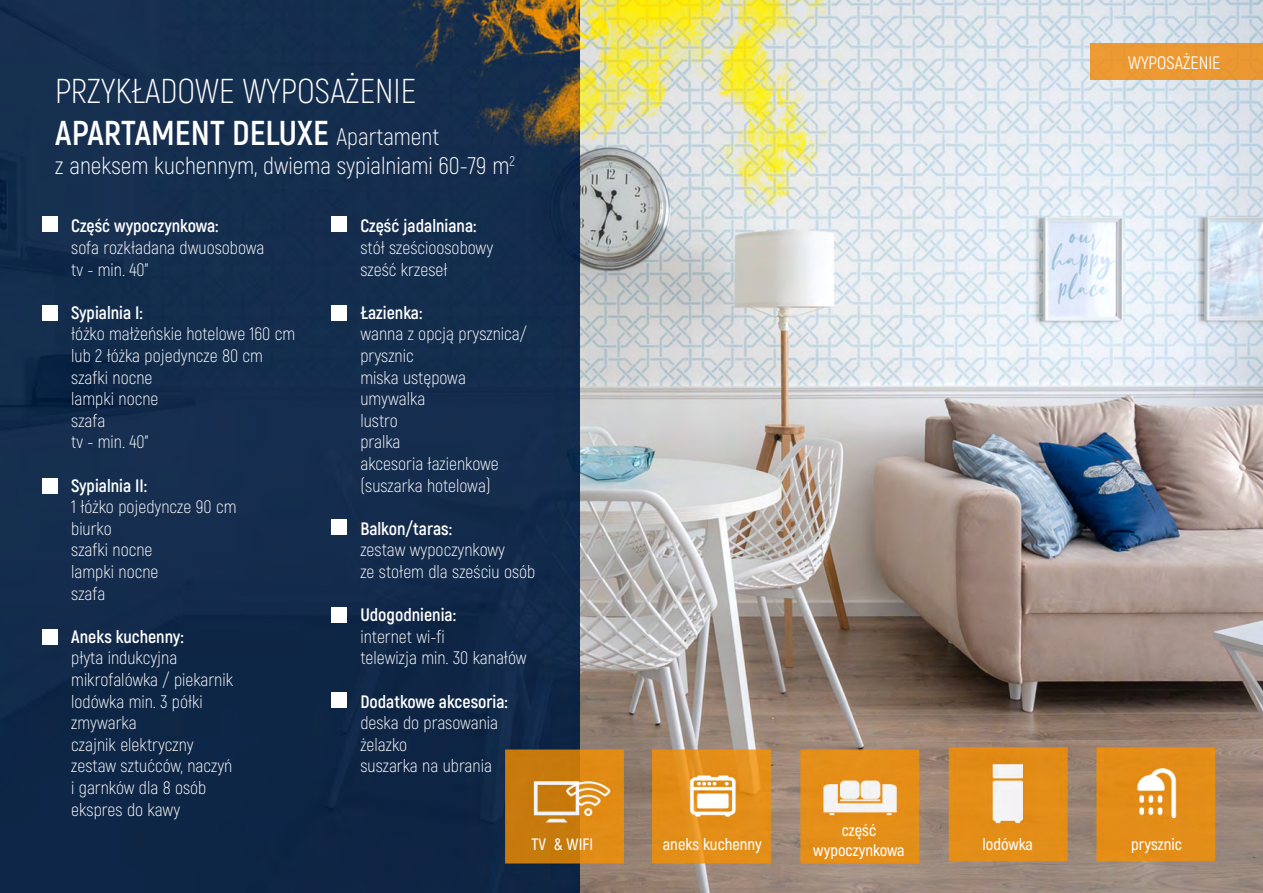
<style>
.page{position:relative;width:1263px;height:893px;background:#fff}
.page>*{position:absolute;margin:0;border:0;box-sizing:border-box;transform-origin:0 0}
.t1{font:300 34.5px/41.4px "Akrobat";color:#fff}
.t2{font:300 24px "Akrobat";color:#fff}
.t3{font:300 18px/21.6px "Akrobat";color:#fff}
.t4{font:700 18px "Akrobat";color:#fff}
.t5{font:18px "Akrobat";color:#fff}
.t6{font:600 16.5px/19.8px "Akrobat";color:#fff;text-align:center}
.s1{font-weight:700}
.s2{font-size:24px}
</style>
<div class="page">
<img style="left:0;top:0;width:1263px;height:893px">
<div style="left:42px;top:217px;width:16px;height:15px;background:#fff"></div>
<div style="left:42px;top:305px;width:16px;height:16px;background:#fff"></div>
<div style="left:331px;top:519px;width:16px;height:16px;background:#fff"></div>
<div style="left:331px;top:607px;width:16px;height:16px;background:#fff"></div>
<div style="left:331px;top:692px;width:16px;height:16px;background:#fff"></div>
<div style="left:331px;top:305px;width:16px;height:16px;background:#fff"></div>
<div style="left:331px;top:217px;width:16px;height:15px;background:#fff"></div>
<div style="left:42px;top:478px;width:16px;height:16px;background:#fff"></div>
<div style="left:42px;top:629px;width:16px;height:15px;background:#fff"></div>
<div style="left:1090px;top:43px;width:173px;height:37px;background:#ec9933"></div>
<h1 class="t1" style="left:55px;top:70px;width:386px">PRZYKŁADOWE WYPOSAŻENIE<br><span class="s1">APARTAMENT DELUXE</span> <span class="s2">Apartament</span></h1>
<h2 class="t2" style="left:55px;top:151px;width:461px">z aneksem kuchennym, dwiema sypialniami 60-79 m<sup>2</sup></h2>
<p class="t4" style="left:71px;top:215px;width:149px">Część wypoczynkowa:</p>
<p class="t3" style="left:71px;top:237px;width:195px">sofa rozkładana dwuosobowa tv - min. 40”</p>
<p class="t4" style="left:71px;top:301px;width:73px">Sypialnia I:</p>
<p class="t3" style="left:71px;top:323px;width:225px">łóżko małżeńskie hotelowe 160 cm lub 2 łóżka pojedyncze 80 cm szafki nocne<br>lampki nocne<br>szafa<br>tv - min. 40”</p>
<p class="t4" style="left:71px;top:474px;width:77px">Sypialnia II:</p>
<p class="t3" style="left:71px;top:496px;width:167px">1 łóżko pojedyncze 90 cm biurko<br>szafki nocne<br>lampki nocne<br>szafa</p>
<p class="t4" style="left:71px;top:625px;width:114px">Aneks kuchenny:</p>
<p class="t3" style="left:71px;top:647px;width:163px">płyta indukcyjna mikrofalówka / piekarnik lodówka min. 3 półki zmywarka<br>czajnik elektryczny zestaw sztućców, naczyń i garnków dla 8 osób ekspres do kawy</p>
<p class="t4" style="left:360px;top:215px;width:118px">Część jadalniana:</p>
<p class="t3" style="left:360px;top:237px;width:134px">stół sześcioosobowy sześć krzeseł</p>
<p class="t4" style="left:360px;top:301px;width:64px">Łazienka:</p>
<p class="t3" style="left:360px;top:323px;width:168px">wanna z opcją prysznica/ prysznic<br>miska ustępowa umywalka<br>lustro<br>pralka<br>akcesoria łazienkowe (suszarka hotelowa)</p>
<p class="t4" style="left:360px;top:517px;width:93px">Balkon/taras:</p>
<p class="t3" style="left:360px;top:539px;width:176px">zestaw wypoczynkowy<br>ze stołem dla sześciu osób</p>
<p class="t4" style="left:360px;top:604px;width:97px">Udogodnienia:</p>
<p class="t3" style="left:360px;top:626px;width:168px">internet wi-fi<br>telewizja min. 30 kanałów</p>
<p class="t4" style="left:360px;top:690px;width:149px">Dodatkowe akcesoria:</p>
<p class="t3" style="left:360px;top:712px;width:139px">deska do prasowania żelazko<br>suszarka na ubrania</p>
<p class="t6" style="left:532px;top:834px;width:63px">TV &amp; WIFI</p>
<p class="t6" style="left:663px;top:834px;width:100px">aneks kuchenny</p>
<p class="t6" style="left:813px;top:820px;width:93px">część wypoczynkowa</p>
<p class="t5" style="left:1128px;top:52px;width:94px">WYPOSAŻENIE</p>
<p class="t6" style="left:982px;top:834px;width:52px">lodówka</p>
<p class="t6" style="left:1131px;top:834px;width:52px">prysznic</p>
</div>
